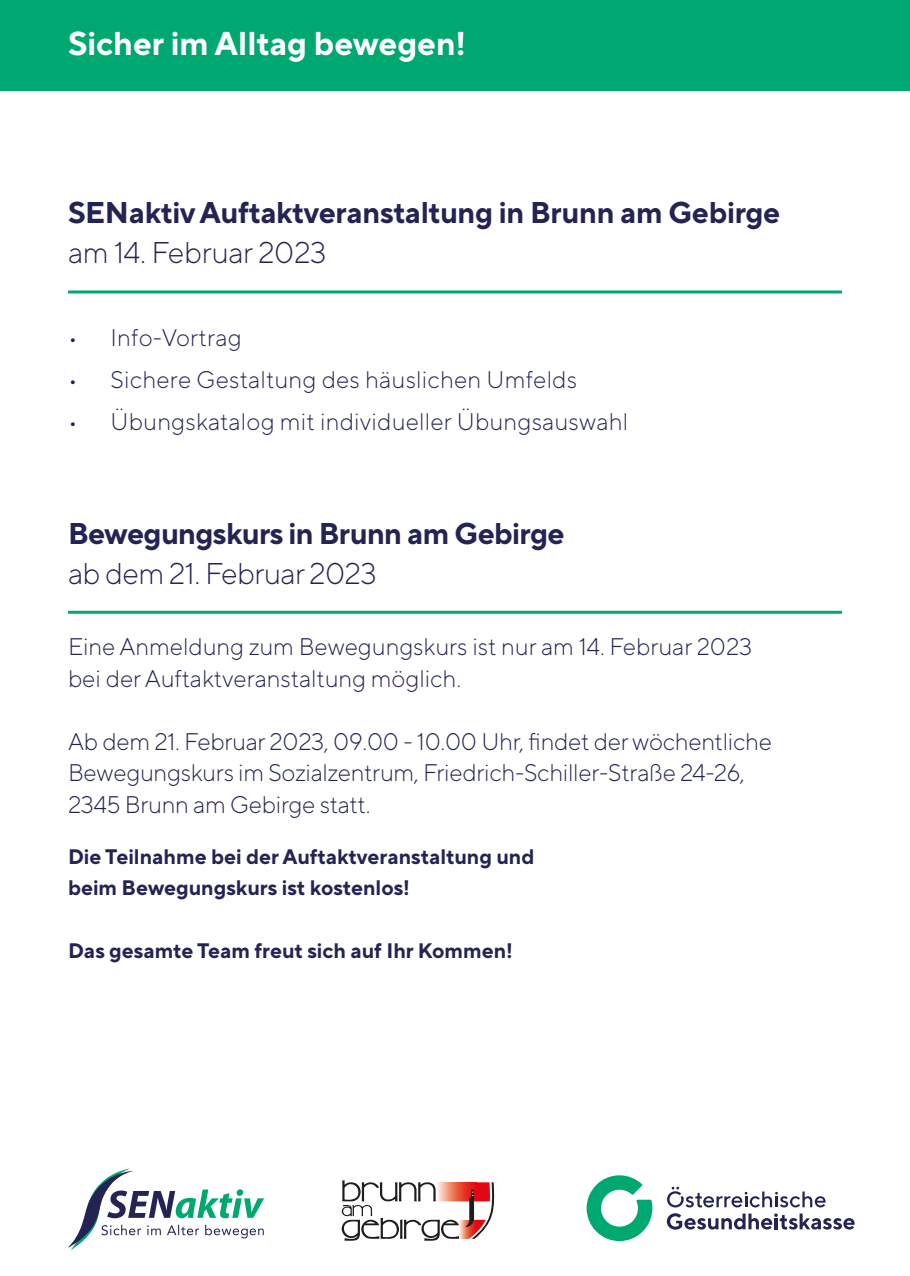
<style>
.page{position:relative;width:910px;height:1276px;background:#fff}
.page>*{position:absolute;margin:0;border:0;box-sizing:border-box;transform-origin:0 0}
.t1{font:700 33px "TT Norms Pro";color:#fff}
.t2{font:700 30px "TT Norms Pro";letter-spacing:-.01em;color:#232453}
.t3{font:300 30px "TT Norms Pro";letter-spacing:-.02em;color:#232453}
.t4{font:300 24px/31.5px "TT Norms Pro";color:#232453}
.t5{font:700 21px "TT Norms Pro";color:#232453}
</style>
<div class="page">
<hr style="left:68px;top:290px;width:774px;height:3px;background:#00a871">
<div style="left:0;top:0;width:910px;height:91px;background:#00a871"></div>
<svg style="left:68px;top:1168px;width:196px;height:81px"></svg>
<svg style="left:587px;top:1175px;width:65px;height:66px"></svg>
<svg style="left:667px;top:1213px;width:188px;height:16px"></svg>
<svg style="left:667px;top:1186px;width:159px;height:21px"></svg>
<hr style="left:68px;top:611px;width:774px;height:3px;background:#00a871">
<svg style="left:342px;top:1180px;width:152px;height:60px"></svg>
<p class="t1" style="left:68px;top:22px;width:400px">Sicher im Alltag bewegen!</p>
<p class="t2" style="left:68px;top:193px;width:714px">SENaktiv Auftaktveranstaltung in Brunn am Gebirge</p>
<p class="t3" style="left:68px;top:234px;width:260px">am 14. Februar 2023</p>
<p class="t4" style="left:68px;top:320px;width:175px">• Info-Vortrag</p>
<p class="t4" style="left:68px;top:362px;width:511px">• Sichere Gestaltung des häuslichen Umfelds</p>
<p class="t4" style="left:68px;top:404px;width:562px">• Übungskatalog mit individueller Übungsauswahl</p>
<p class="t2" style="left:68px;top:513px;width:498px">Bewegungskurs in Brunn am Gebirge</p>
<p class="t3" style="left:68px;top:554px;width:310px">ab dem 21. Februar 2023</p>
<p class="t4" style="left:68px;top:630px;width:686px">Eine Anmeldung zum Bewegungskurs ist nur am 14. Februar 2023 bei der Auftaktveranstaltung möglich.</p>
<p class="t4" style="left:68px;top:725px;width:705px">Ab dem 21. Februar 2023, 09.00 - 10.00 Uhr, findet der wöchentliche<br>Bewegungskurs im Sozialzentrum, Friedrich-Schiller-Straße 24-26,<br>2345 Brunn am Gebirge statt.</p>
<p class="t5" style="left:68px;top:842px;width:468px">Die Teilnahme bei der Auftaktveranstaltung und</p>
<p class="t5" style="left:68px;top:874px;width:343px">beim Bewegungskurs ist kostenlos!</p>
<p class="t5" style="left:68px;top:937px;width:446px">Das gesamte Team freut sich auf Ihr Kommen!</p>
</div>
